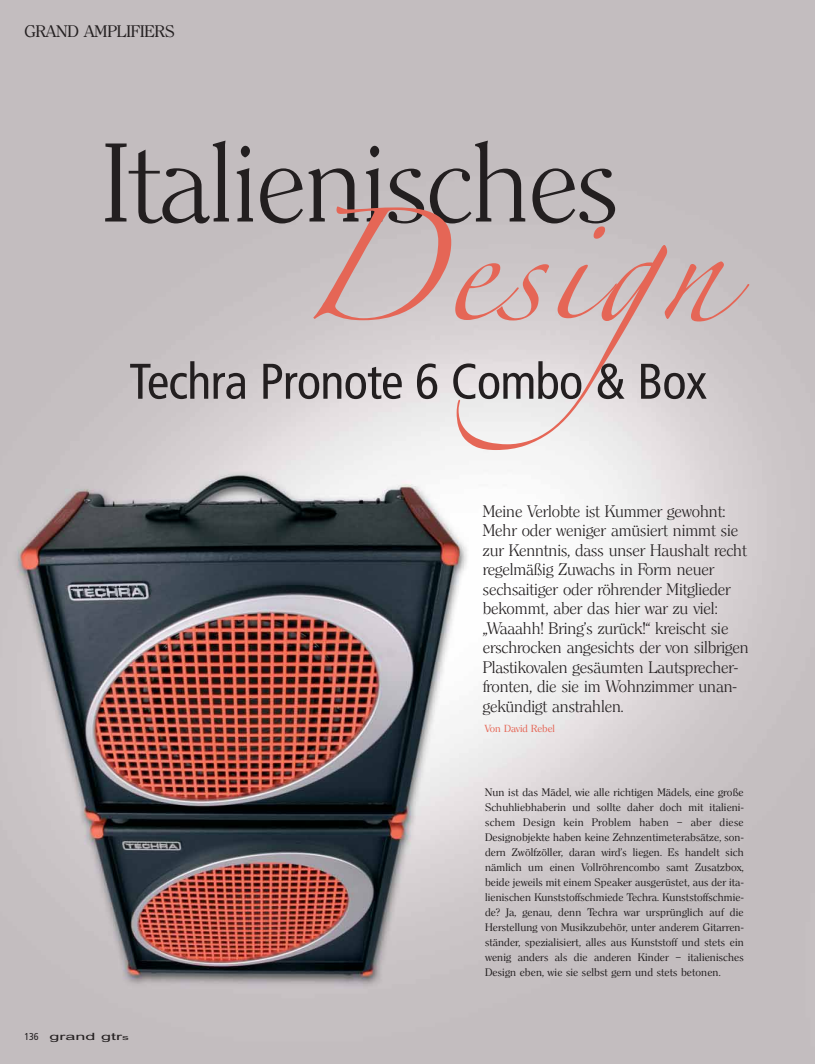
<style>
.page{position:relative;width:815px;height:1064px;background:#fff}
.page>*{position:absolute;margin:0;border:0;box-sizing:border-box;transform-origin:0 0}
.t1{font:300 108.75px "Clerface";letter-spacing:-.015em;color:#231f20}
.t2{font:100px "Zapfino";letter-spacing:.035em;color:#e56656}
.t3{font:condensed 50px "Frutiger";letter-spacing:-.015em;color:#231f20}
.t4{font:300 16.25px/19.5px "Clerface";letter-spacing:-.005em;color:#231f20}
.t5{font:16.25px "Clerface";color:#231f20}
.t6{font:10.62px/15px "Clerface";letter-spacing:.01em;color:#231f20;text-align:justify}
.t7{font:10px "Clerface";color:#e56656}
.t8{font:10px "Arial";color:#231f20;scale:1.8 1}
.s1{font-family:"Frutiger";font-stretch:condensed}
.s2{font-size:7.5px}
</style>
<div class="page">
<img style="left:0;top:0;width:815px;height:1064px">
<h3 class="t5" style="left:24px;top:24px;width:152px">GRAND AMPLIFIERS</h3>
<h1 class="t1" style="left:102px;top:131px;width:519px">Italienisches</h1>
<h2 class="t2" style="left:297px;top:225px;width:510px">Design</h2>
<h3 class="t3" style="left:129px;top:361px;width:579px">Techra Pronote 6 Combo &amp; Box</h3>
<p class="t4" style="left:483px;top:502px;width:267px">Meine Verlobte ist Kummer gewohnt:<br>Mehr oder weniger amüsiert nimmt sie zur Kenntnis, dass unser Haushalt recht regelmäßig Zuwachs in Form neuer sechsaitiger oder röhrender Mitglieder bekommt, aber das hier war zu viel: „Waaahh! Bring’s zurück!“ kreischt sie erschrocken angesichts der von silbrigen Plastikovalen gesäumten Lautsprecher&shy;fronten, die sie im Wohnzimmer unan&shy;gekündigt anstrahlen.</p>
<p class="t7" style="left:485px;top:723px;width:72px">Von David Rebel</p>
<p class="t8" style="left:24px;top:1032px;width:59px"><span class="s1">136</span> grand gtr<span class="s2">s</span></p>
<p class="t6" style="left:485px;top:785px;width:260px">Nun ist das Mädel, wie alle richtigen Mädels, eine große Schuhliebhaberin und sollte daher doch mit italieni&shy;schem Design kein Problem haben – aber diese Designobjekte haben keine Zehnzentimeterabsätze, son&shy;dern Zwölfzöller, daran wird’s liegen. Es handelt sich nämlich um einen Vollröhrencombo samt Zusatzbox, beide jeweils mit einem Speaker ausgerüstet, aus der ita&shy;lienischen Kunststoffschmiede Techra. Kunststoffschmie&shy;de? Ja, genau, denn Techra war ursprünglich auf die Herstellung von Musikzubehör, unter anderem Gitarren&shy;ständer, spezialisiert, alles aus Kunststoff und stets ein wenig anders als die anderen Kinder – italienisches Design eben, wie sie selbst gern und stets betonen.</p>
</div>
